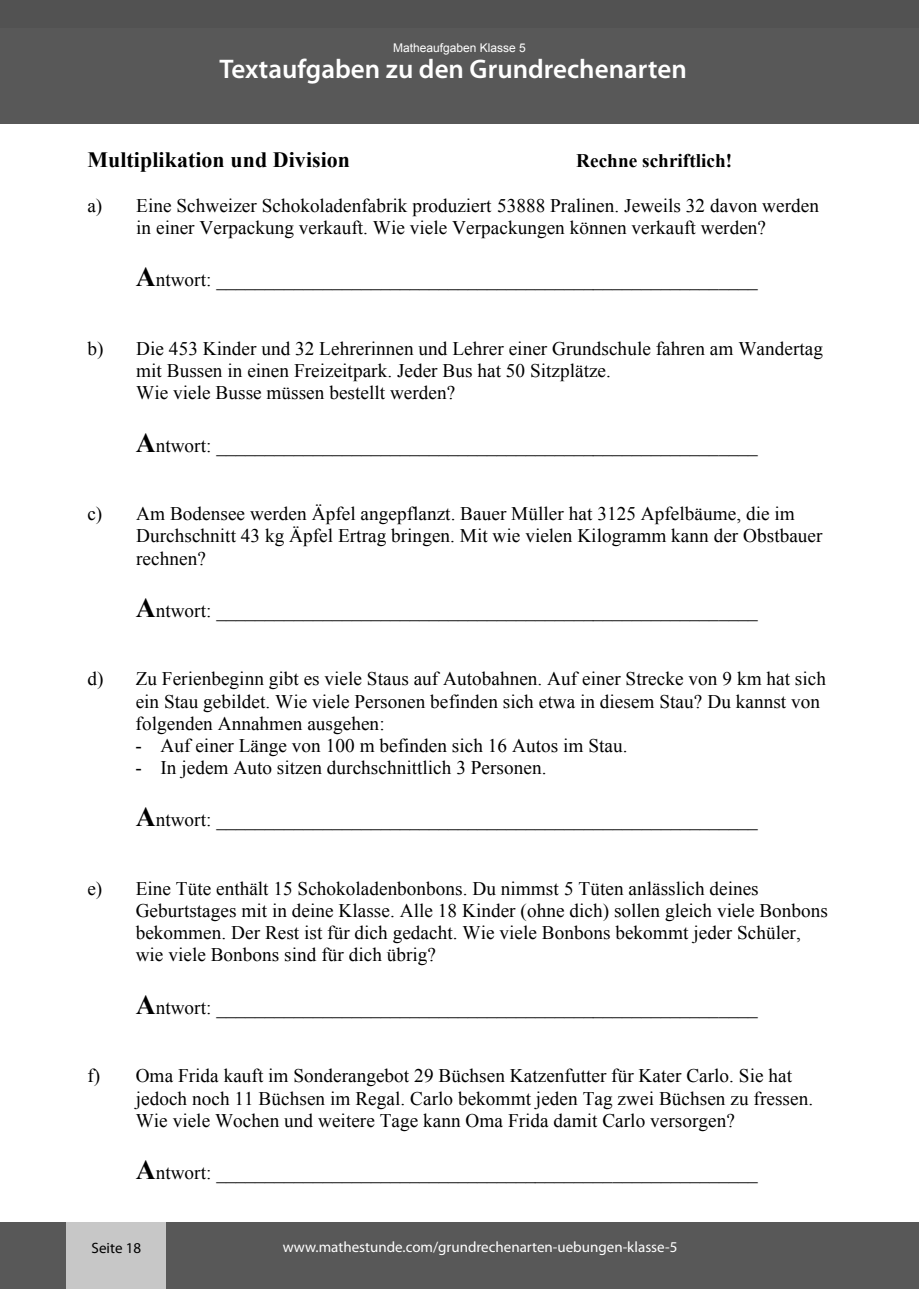
<style>
.page{position:relative;width:919px;height:1289px;background:#fff}
.page>*{position:absolute;margin:0;border:0;box-sizing:border-box;transform-origin:0 0}
.t1{font:600 27px "Myriad Pro";color:#fff}
.t2{font:700 21.9px "Times New Roman";letter-spacing:.005em;color:#000}
.t3{font:19.2px/22.2px "Times New Roman";color:#000}
.t4{font:700 19.2px "Times New Roman";color:#000}
.t5{font:15px "Myriad Pro";color:#fff}
.t6{font:15px "Myriad Pro";color:#000}
.t7{font:12px "Arial";color:#fff}
.s1{font-weight:700;font-size:27.45px}
</style>
<div class="page">
<div style="left:0;top:1222px;width:906px;height:66px;background:#585858"></div>
<div style="left:906px;top:1222px;width:12px;height:66px;background:#585858"></div>
<div style="left:67px;top:1222px;width:99px;height:66px;background:#c7c7c7"></div>
<div style="left:0;top:13px;width:906px;height:110px;background:#585858"></div>
<div style="left:0;top:0;width:906px;height:28px;background:#525252"></div>
<div style="left:906px;top:13px;width:12px;height:110px;background:#585858"></div>
<div style="left:906px;top:0;width:12px;height:28px;background:#525252"></div>
<p class="t7" style="left:393px;top:39px;width:134px">Matheaufgaben Klasse 5</p>
<p class="t1" style="left:219px;top:52px;width:469px">Textaufgaben zu den Grundrechenarten</p>
<p class="t2" style="left:87px;top:145px;width:264px">Multiplikation und Division</p>
<p class="t4" style="left:576px;top:147px;width:157px">Rechne schriftlich!</p>
<p class="t3" style="left:87px;top:194px;width:733px;text-align:center">a) Eine Schweizer Schokoladenfabrik produziert 53888 Pralinen. Jeweils 32 davon werden in einer Verpackung verkauft. Wie viele Verpackungen können verkauft werden?</p>
<p class="t3" style="left:136px;top:269px;width:623px"><span class="s1">A</span>ntwort: ________________________________________________________</p>
<p class="t3" style="left:136px;top:337px;width:688px;text-indent:-49px">b) Die 453 Kinder und 32 Lehrerinnen und Lehrer einer Grundschule fahren am Wandertag mit Bussen in einen Freizeitpark. Jeder Bus hat 50 Sitzplätze.<br>Wie viele Busse müssen bestellt werden?</p>
<p class="t3" style="left:136px;top:433px;width:623px"><span class="s1">A</span>ntwort: ________________________________________________________</p>
<p class="t3" style="left:136px;top:502px;width:687px;text-indent:-49px">c) Am Bodensee werden Äpfel angepflanzt. Bauer Müller hat 3125 Apfelbäume, die im<br>Durchschnitt 43 kg Äpfel Ertrag bringen. Mit wie vielen Kilogramm kann der Obstbauer rechnen?</p>
<p class="t3" style="left:136px;top:599px;width:623px"><span class="s1">A</span>ntwort: ________________________________________________________</p>
<p class="t3" style="left:136px;top:667px;width:691px;text-indent:-48px">d) Zu Ferienbeginn gibt es viele Staus auf Autobahnen. Auf einer Strecke von 9 km hat sich ein Stau gebildet. Wie viele Personen befinden sich etwa in diesem Stau? Du kannst von folgenden Annahmen ausgehen:</p>
<p class="t3" style="left:136px;top:734px;width:493px">- Auf einer Länge von 100 m befinden sich 16 Autos im Stau.</p>
<p class="t3" style="left:136px;top:756px;width:412px">- In jedem Auto sitzen durchschnittlich 3 Personen.</p>
<p class="t3" style="left:136px;top:808px;width:623px"><span class="s1">A</span>ntwort: ________________________________________________________</p>
<p class="t3" style="left:136px;top:877px;width:694px;text-indent:-48px">e) Eine Tüte enthält 15 Schokoladenbonbons. Du nimmst 5 Tüten anlässlich deines Geburtstages mit in deine Klasse. Alle 18 Kinder (ohne dich) sollen gleich viele Bonbons bekommen. Der Rest ist für dich gedacht. Wie viele Bonbons bekommt jeder Schüler, wie viele Bonbons sind für dich übrig?</p>
<p class="t3" style="left:136px;top:995px;width:623px"><span class="s1">A</span>ntwort: ________________________________________________________</p>
<p class="t3" style="left:136px;top:1064px;width:679px;text-indent:-48px">f) Oma Frida kauft im Sonderangebot 29 Büchsen Katzenfutter für Kater Carlo. Sie hat jedoch noch 11 Büchsen im Regal. Carlo bekommt jeden Tag zwei Büchsen zu fressen.<br>Wie viele Wochen und weitere Tage kann Oma Frida damit Carlo versorgen?</p>
<p class="t3" style="left:136px;top:1160px;width:623px"><span class="s1">A</span>ntwort: ________________________________________________________</p>
<p class="t6" style="left:92px;top:1238px;width:51px">Seite 18</p>
<p class="t5" style="left:283px;top:1237px;width:396px">www.mathestunde.com/grundrechenarten-uebungen-klasse-5</p>
</div>
